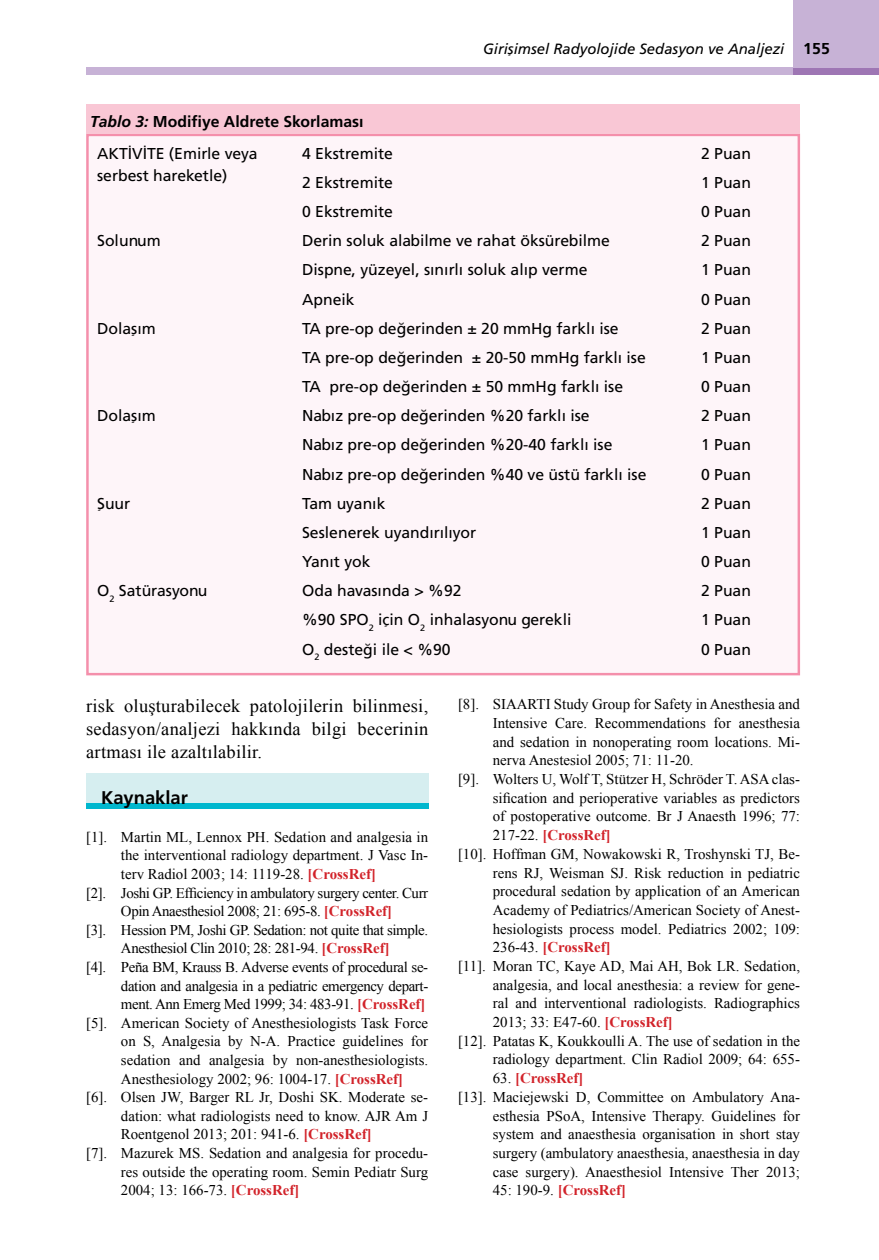
<style>
.page{position:relative;width:879px;height:1260px;background:#fff}
.page>*{position:absolute;margin:0;border:0;box-sizing:border-box;transform-origin:0 0}
.t1{font:18.38px/22.9px "Times New Roman";letter-spacing:.015em;color:#000;text-align:justify}
.t2{font:18.38px "Frutiger Bold Tr";color:#000}
.t3{font:15.75px "Frutiger Normal Tr";color:#000}
.t4{font:15.75px "Frutiger Bold Tr";color:#000}
.t5{font:14.88px "Times New Roman";color:#000}
.t6{font:14.88px "Times New Roman";letter-spacing:-.025em;color:#000}
.t7{font:700 14.88px "Times New Roman";color:#d2232a}
.t8{font:14.88px "Frutiger Italic Tr";color:#000}
.s1{font-family:"Frutiger Bold Tr";font-size:15.75px}
.s2{font-family:"Frutiger Bold Italic Tr"}
.s3{font-weight:700;color:#d2232a}
.s4{font-weight:400;color:#000}
</style>
<div class="page">
<div style="left:86px;top:774px;width:342px;height:34px;background:#d6eef0"></div>
<div style="left:86px;top:804px;width:342px;height:5px;background:#00b7ce"></div>
<div style="left:86px;top:134px;width:713px;height:541px;background:#fef5f9;border:2px solid #f48fab"></div>
<div style="left:86px;top:104px;width:713px;height:30px;background:#f9c7d5"></div>
<div style="left:792px;top:68px;width:86px;height:7px;background:#9e76b4"></div>
<div style="left:86px;top:68px;width:706px;height:7px;background:#c7b2d6"></div>
<div style="left:792px;top:0;width:86px;height:68px;background:#c7b2d6"></div>
<p class="t8" style="left:483px;top:40px;width:348px">Girişimsel Radyolojide Sedasyon ve Analjezi <span class="s1">155</span></p>
<p class="t4" style="left:90px;top:112px;width:275px"><span class="s2">Tablo 3:</span> Modifiye Aldrete Skorlaması</p>
<p class="t3" style="left:97px;top:144px;width:162px">AKTİVİTE (Emirle veya</p>
<p class="t3" style="left:302px;top:144px;width:92px">4 Ekstremite</p>
<p class="t3" style="left:700px;top:144px;width:51px">2 Puan</p>
<p class="t3" style="left:97px;top:166px;width:132px">serbest hareketle)</p>
<p class="t3" style="left:302px;top:173px;width:92px">2 Ekstremite</p>
<p class="t3" style="left:700px;top:173px;width:51px">1 Puan</p>
<p class="t3" style="left:302px;top:202px;width:92px">0 Ekstremite</p>
<p class="t3" style="left:700px;top:202px;width:51px">0 Puan</p>
<p class="t3" style="left:97px;top:231px;width:65px">Solunum</p>
<p class="t3" style="left:302px;top:231px;width:309px">Derin soluk alabilme ve rahat öksürebilme</p>
<p class="t3" style="left:700px;top:231px;width:51px">2 Puan</p>
<p class="t3" style="left:302px;top:261px;width:287px">Dispne, yüzeyel, sınırlı soluk alıp verme</p>
<p class="t3" style="left:700px;top:261px;width:51px">1 Puan</p>
<p class="t3" style="left:302px;top:290px;width:54px">Apneik</p>
<p class="t3" style="left:700px;top:290px;width:51px">0 Puan</p>
<p class="t3" style="left:97px;top:319px;width:60px">Dolaşım</p>
<p class="t3" style="left:302px;top:319px;width:318px">TA pre-op değerinden ± 20 mmHg farklı ise</p>
<p class="t3" style="left:700px;top:319px;width:51px">2 Puan</p>
<p class="t3" style="left:302px;top:348px;width:345px">TA pre-op değerinden ± 20-50 mmHg farklı ise</p>
<p class="t3" style="left:700px;top:348px;width:51px">1 Puan</p>
<p class="t3" style="left:302px;top:377px;width:322px">TA pre-op değerinden ± 50 mmHg farklı ise</p>
<p class="t3" style="left:700px;top:377px;width:51px">0 Puan</p>
<p class="t3" style="left:97px;top:406px;width:60px">Dolaşım</p>
<p class="t3" style="left:302px;top:406px;width:289px">Nabız pre-op değerinden %20 farklı ise</p>
<p class="t3" style="left:700px;top:406px;width:51px">2 Puan</p>
<p class="t3" style="left:302px;top:436px;width:312px">Nabız pre-op değerinden %20-40 farklı ise</p>
<p class="t3" style="left:700px;top:436px;width:51px">1 Puan</p>
<p class="t3" style="left:302px;top:465px;width:346px">Nabız pre-op değerinden %40 ve üstü farklı ise</p>
<p class="t3" style="left:700px;top:465px;width:51px">0 Puan</p>
<p class="t3" style="left:97px;top:494px;width:35px">Şuur</p>
<p class="t3" style="left:302px;top:494px;width:85px">Tam uyanık</p>
<p class="t3" style="left:700px;top:494px;width:51px">2 Puan</p>
<p class="t3" style="left:302px;top:523px;width:176px">Seslenerek uyandırılıyor</p>
<p class="t3" style="left:700px;top:523px;width:51px">1 Puan</p>
<p class="t3" style="left:302px;top:552px;width:70px">Yanıt yok</p>
<p class="t3" style="left:700px;top:552px;width:51px">0 Puan</p>
<p class="t3" style="left:97px;top:582px;width:112px">O<sub>2</sub> Satürasyonu</p>
<p class="t3" style="left:302px;top:582px;width:161px">Oda havasında &gt; %92</p>
<p class="t3" style="left:700px;top:582px;width:51px">2 Puan</p>
<p class="t3" style="left:302px;top:611px;width:271px">%90 SPO<sub>2</sub> için O<sub>2</sub> inhalasyonu gerekli</p>
<p class="t3" style="left:700px;top:611px;width:51px">1 Puan</p>
<p class="t3" style="left:302px;top:640px;width:150px">O<sub>2</sub> desteği ile &lt; %90</p>
<p class="t3" style="left:700px;top:640px;width:51px">0 Puan</p>
<p class="t1" style="left:86px;top:694px;width:343px">risk oluşturabilecek patolojilerin bilinmesi, sedasyon/analjezi hakkında bilgi becerinin artması ile azaltılabilir.</p>
<p class="t2" style="left:101px;top:786px;width:88px">Kaynaklar</p>
<p class="t5" style="left:86px;top:827px;width:343px">[1]. Martin ML, Lennox PH. Sedation and analgesia in</p>
<p class="t5" style="left:121px;top:845px;width:308px">the interventional radiology department. J Vasc In-</p>
<p class="t5" style="left:121px;top:864px;width:256px">terv Radiol 2003; 14: 1119-28. <span class="s3">[CrossRef]</span></p>
<p class="t6" style="left:86px;top:883px;width:343px">[2]. Joshi GP. Efficiency in ambulatory surgery center. Curr</p>
<p class="t6" style="left:121px;top:901px;width:272px">Opin Anaesthesiol 2008; 21: 695-8. <span class="s3">[CrossRef]</span></p>
<p class="t6" style="left:86px;top:920px;width:343px">[3]. Hession PM, Joshi GP. Sedation: not quite that simple.</p>
<p class="t6" style="left:121px;top:938px;width:270px">Anesthesiol Clin 2010; 28: 281-94. <span class="s3">[CrossRef]</span></p>
<p class="t6" style="left:86px;top:957px;width:343px">[4]. Peña BM, Krauss B. Adverse events of procedural se-</p>
<p class="t6" style="left:121px;top:976px;width:309px">dation and analgesia in a pediatric emergency depart-</p>
<p class="t6" style="left:121px;top:994px;width:306px">ment. Ann Emerg Med 1999; 34: 483-91. <span class="s3">[CrossRef]</span></p>
<p class="t5" style="left:86px;top:1013px;width:343px">[5]. American Society of Anesthesiologists Task Force</p>
<p class="t5" style="left:121px;top:1031px;width:308px">on S, Analgesia by N-A. Practice guidelines for</p>
<p class="t5" style="left:121px;top:1050px;width:308px">sedation and analgesia by non-anesthesiologists.</p>
<p class="t5" style="left:121px;top:1069px;width:283px">Anesthesiology 2002; 96: 1004-17. <span class="s3">[CrossRef]</span></p>
<p class="t5" style="left:86px;top:1087px;width:343px">[6]. Olsen JW, Barger RL Jr, Doshi SK. Moderate se-</p>
<p class="t5" style="left:121px;top:1106px;width:308px">dation: what radiologists need to know. AJR Am J</p>
<p class="t5" style="left:121px;top:1124px;width:252px">Roentgenol 2013; 201: 941-6. <span class="s3">[CrossRef]</span></p>
<p class="t5" style="left:86px;top:1143px;width:343px">[7]. Mazurek MS. Sedation and analgesia for procedu-</p>
<p class="t5" style="left:121px;top:1162px;width:308px">res outside the operating room. Semin Pediatr Surg</p>
<p class="t5" style="left:121px;top:1180px;width:180px">2004; 13: 166-73. <span class="s3">[CrossRef]</span></p>
<p class="t5" style="left:458px;top:694px;width:343px">[8]. SIAARTI Study Group for Safety in Anesthesia and</p>
<p class="t5" style="left:492px;top:713px;width:308px">Intensive Care. Recommendations for anesthesia</p>
<p class="t5" style="left:492px;top:732px;width:308px">and sedation in nonoperating room locations. Mi-</p>
<p class="t5" style="left:492px;top:750px;width:202px">nerva Anestesiol 2005; 71: 11-20.</p>
<p class="t5" style="left:458px;top:769px;width:343px">[9]. Wolters U, Wolf T, Stützer H, Schröder T. ASA clas-</p>
<p class="t5" style="left:492px;top:788px;width:308px">sification and perioperative variables as predictors</p>
<p class="t5" style="left:492px;top:806px;width:308px">of postoperative outcome. Br J Anaesth 1996; 77:</p>
<p class="t7" style="left:492px;top:825px;width:119px"><span class="s4">217-22.</span> [CrossRef]</p>
<p class="t5" style="left:458px;top:844px;width:343px">[10]. Hoffman GM, Nowakowski R, Troshynski TJ, Be-</p>
<p class="t5" style="left:492px;top:863px;width:308px">rens RJ, Weisman SJ. Risk reduction in pediatric</p>
<p class="t5" style="left:492px;top:881px;width:308px">procedural sedation by application of an American</p>
<p class="t5" style="left:492px;top:900px;width:308px">Academy of Pediatrics/American Society of Anest-</p>
<p class="t5" style="left:492px;top:919px;width:308px">hesiologists process model. Pediatrics 2002; 109:</p>
<p class="t7" style="left:492px;top:937px;width:119px"><span class="s4">236-43.</span> [CrossRef]</p>
<p class="t5" style="left:458px;top:956px;width:343px">[11]. Moran TC, Kaye AD, Mai AH, Bok LR. Sedation,</p>
<p class="t5" style="left:492px;top:975px;width:308px">analgesia, and local anesthesia: a review for gene-</p>
<p class="t5" style="left:492px;top:993px;width:308px">ral and interventional radiologists. Radiographics</p>
<p class="t5" style="left:492px;top:1012px;width:181px">2013; 33: E47-60. <span class="s3">[CrossRef]</span></p>
<p class="t5" style="left:458px;top:1031px;width:343px">[12]. Patatas K, Koukkoulli A. The use of sedation in the</p>
<p class="t5" style="left:492px;top:1050px;width:308px">radiology department. Clin Radiol 2009; 64: 655-</p>
<p class="t7" style="left:492px;top:1068px;width:92px"><span class="s4">63.</span> [CrossRef]</p>
<p class="t5" style="left:458px;top:1087px;width:343px">[13]. Maciejewski D, Committee on Ambulatory Ana-</p>
<p class="t5" style="left:492px;top:1106px;width:308px">esthesia PSoA, Intensive Therapy. Guidelines for</p>
<p class="t5" style="left:492px;top:1124px;width:308px">system and anaesthesia organisation in short stay</p>
<p class="t5" style="left:492px;top:1143px;width:308px">surgery (ambulatory anaesthesia, anaesthesia in day</p>
<p class="t5" style="left:492px;top:1162px;width:308px">case surgery). Anaesthesiol Intensive Ther 2013;</p>
<p class="t7" style="left:492px;top:1180px;width:135px"><span class="s4">45: 190-9.</span> [CrossRef]</p>
</div>
